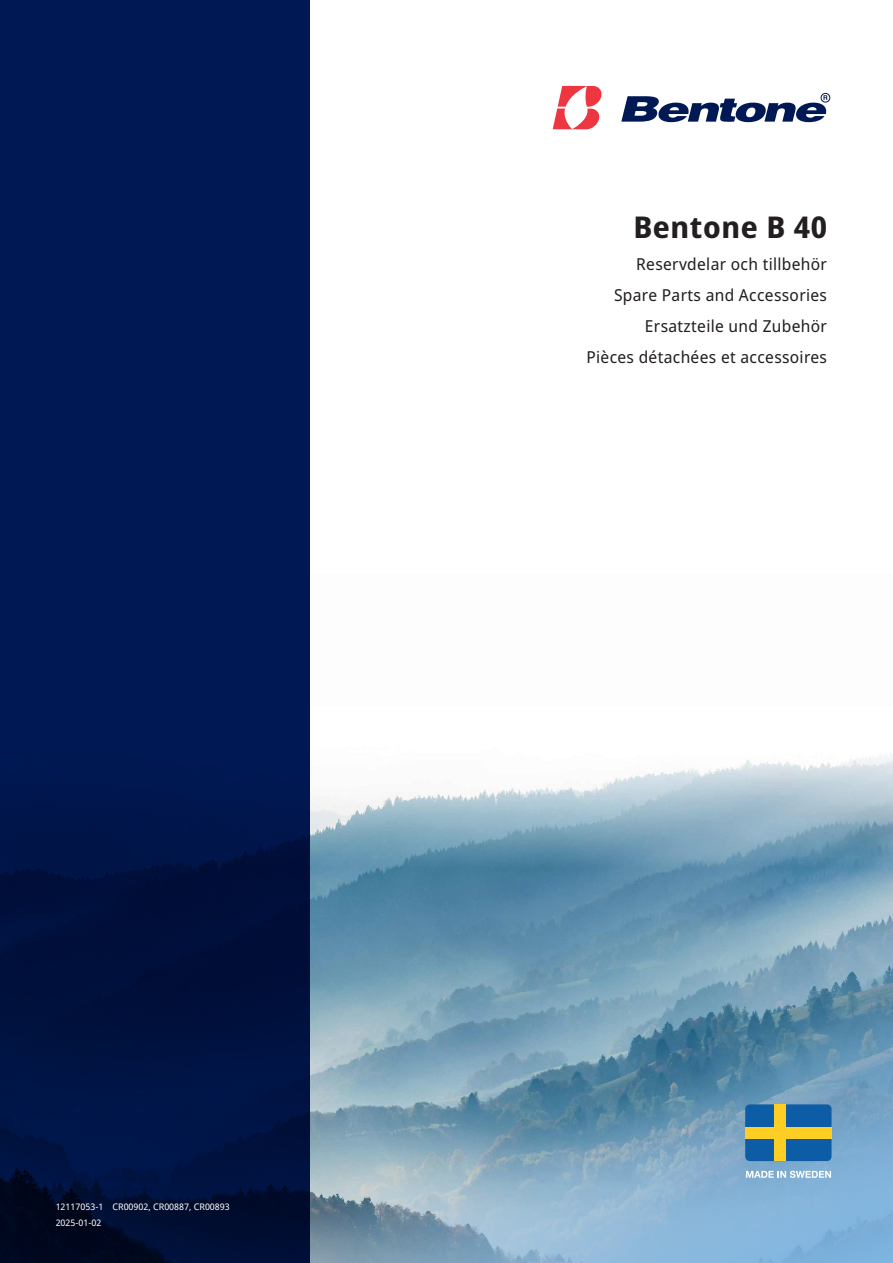
<style>
.page{position:relative;width:893px;height:1263px;background:#fff}
.page>*{position:absolute;margin:0;border:0;box-sizing:border-box;transform-origin:0 0}
.Produktnamn_framsida{font:700 30px "Noto Sans Display";letter-spacing:.02em;color:#231f20}
.Typbeteckning_framsida{font:16.5px "Noto Sans Display";letter-spacing:.02em;color:#231f20}
.Bildnummer{font:9px/16.5px "Noto Sans";color:#fff}
</style>
<div class="page">
<img style="left:310px;top:85px;width:583px;height:897px">
<svg style="left:310px;top:982px;width:583px;height:281px;background:#7ba3bc"></svg>
<svg style="left:0;top:0;width:310px;height:1263px;background:#00154b"></svg>
<svg style="left:553px;top:86px;width:49px;height:43px"></svg>
<svg style="left:621px;top:95px;width:207px;height:27px"></svg>
<div style="left:821px;top:93px;width:9px;height:9px;border:1px solid #001954;border-radius:50%"></div>
<div style="left:745px;top:1104px;width:86px;height:57px;background:#0c5da5;border-radius:5px"></div>
<div style="left:774px;top:1104px;width:12px;height:57px;background:#ffce24"></div>
<div style="left:745px;top:1127px;width:86px;height:12px;background:#ffce24"></div>
<svg style="left:746px;top:1171px;width:85px;height:7px"></svg>
<p class="Bildnummer" style="left:56px;top:1198px;width:176px">12117053-1 CR00902, CR00887, CR00893<br>2025-01-02</p>
<p class="Produktnamn_framsida" style="left:633px;top:206px;width:195px">Bentone B 40</p>
<p class="Typbeteckning_framsida" style="left:636px;top:252px;width:192px">Reservdelar och tillbehör</p>
<p class="Typbeteckning_framsida" style="left:614px;top:283px;width:214px">Spare Parts and Accessories</p>
<p class="Typbeteckning_framsida" style="left:645px;top:314px;width:184px">Ersatzteile und Zubehör</p>
<p class="Typbeteckning_framsida" style="left:586px;top:346px;width:242px">Pièces détachées et accessoires</p>
</div>
